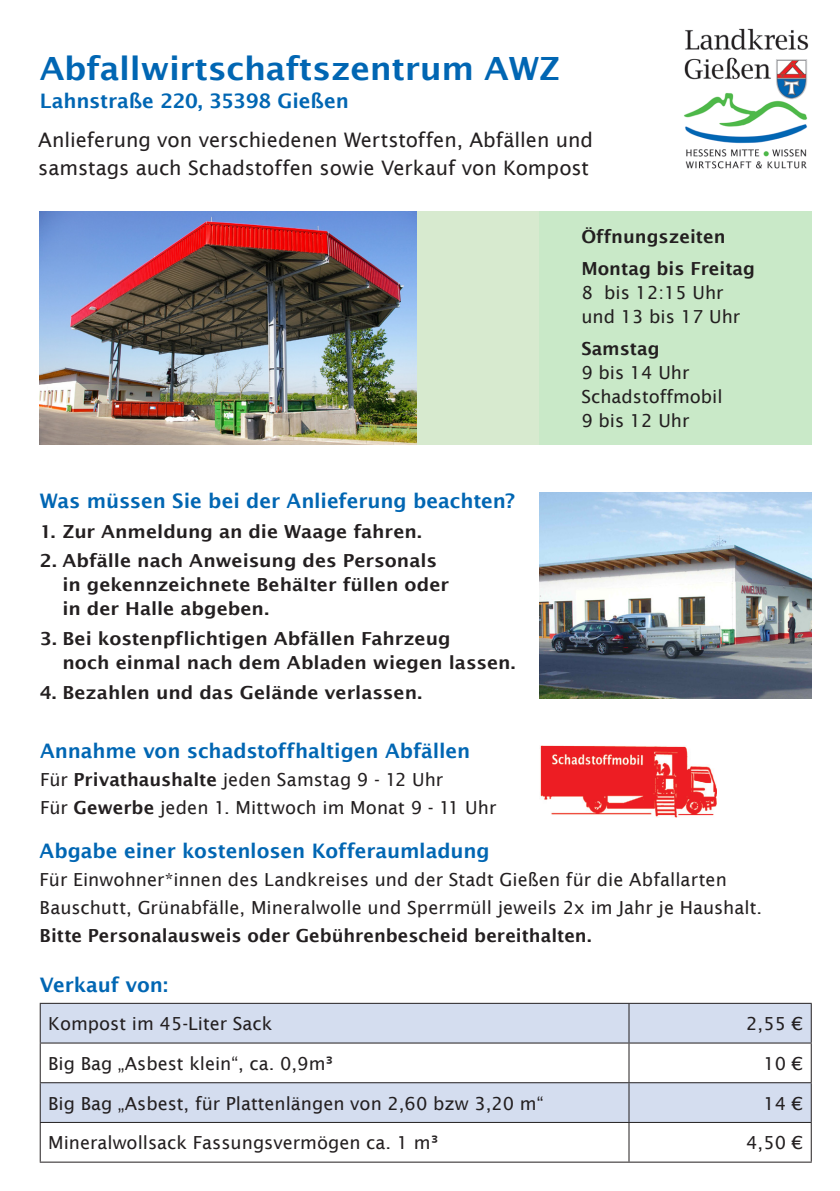
<style>
.page{position:relative;width:840px;height:1191px;background:#fff}
.page>*{position:absolute;margin:0;border:0;box-sizing:border-box;transform-origin:0 0}
.Titelblatt_Überschri{font:600 32px "Lucida Sans";letter-spacing:-.01em;color:#0166b3;scale:1.05 1}
.Titelblatt_Text__11{font:20px/28px "Lucida Sans";color:#231f20}
.Seite_Text__9_11_Luc{font:600 20px "Lucida Sans";letter-spacing:-.005em;color:#0166b3}
.Seite_Überschrift_1{font:600 20px "Lucida Sans";letter-spacing:-.005em;color:#0166b3}
.Titelblatt_Text__11-2{font:600 20px "Lucida Sans";letter-spacing:-.01em;color:#0166b3}
.Seitenkopf_Überschri{font:600 20px "Lucida Sans";letter-spacing:-.005em;color:#0166b3}
.Seite_Text__9_11_Luc-2{font:18px/24px "Lucida Sans";color:#231f20}
.Seite_Text__9_11_Luc-3{font:600 18px/24px "Lucida Sans";color:#231f20;scale:1.05 1}
.Seite_Text__9_11_Luc-4{font:600 18px "Lucida Sans";color:#231f20}
.s1{font-weight:600}
</style>
<div class="page">
<div style="left:539px;top:211px;width:272px;height:233px;background:#c9e9c8"></div>
<img style="left:684px;top:28px;width:125px;height:141px">
<img style="left:40px;top:211px;width:377px;height:233px">
<img style="left:539px;top:492px;width:272px;height:206px">
<svg style="left:41px;top:1003px;width:769px;height:119px;fill:#d4ddef"></svg>
<hr style="left:40px;top:1002px;width:588px;height:1px;background:#231f20">
<hr style="left:40px;top:1003px;width:1px;height:39px;background:#231f20">
<hr style="left:628px;top:1002px;width:183px;height:1px;background:#231f20">
<hr style="left:628px;top:1003px;width:1px;height:39px;background:#231f20">
<hr style="left:810px;top:1003px;width:1px;height:39px;background:#231f20">
<hr style="left:40px;top:1042px;width:588px;height:1px;background:#231f20">
<hr style="left:40px;top:1043px;width:1px;height:39px;background:#231f20">
<hr style="left:628px;top:1042px;width:183px;height:1px;background:#231f20">
<hr style="left:628px;top:1043px;width:1px;height:39px;background:#231f20">
<hr style="left:810px;top:1043px;width:1px;height:39px;background:#231f20">
<hr style="left:40px;top:1082px;width:588px;height:1px;background:#231f20">
<hr style="left:40px;top:1083px;width:1px;height:39px;background:#231f20">
<hr style="left:628px;top:1082px;width:183px;height:1px;background:#231f20">
<hr style="left:628px;top:1083px;width:1px;height:39px;background:#231f20">
<hr style="left:810px;top:1083px;width:1px;height:39px;background:#231f20">
<hr style="left:40px;top:1122px;width:588px;height:1px;background:#231f20">
<hr style="left:40px;top:1123px;width:1px;height:38px;background:#231f20">
<hr style="left:628px;top:1122px;width:183px;height:1px;background:#231f20">
<hr style="left:628px;top:1123px;width:1px;height:38px;background:#231f20">
<hr style="left:810px;top:1123px;width:1px;height:38px;background:#231f20">
<hr style="left:40px;top:1161px;width:588px;height:1px;background:#231f20">
<hr style="left:628px;top:1161px;width:183px;height:1px;background:#231f20">
<img style="left:540px;top:746px;width:175px;height:71px">
<div style="left:417px;top:211px;width:122px;height:233px;background:#d7eacf"></div>
<p class="Titelblatt_Überschri" style="left:40px;top:50px;width:497px">Abfallwirtschaftszentrum AWZ</p>
<p class="Titelblatt_Text__11-2" style="left:40px;top:89px;width:310px">Lahnstraße 220, 35398 Gießen</p>
<p class="Titelblatt_Text__11" style="left:38px;top:126px;width:556px">Anlieferung von verschiedenen Wertstoffen, Abfällen und samstags auch Schadstoffen sowie Verkauf von Kompost</p>
<p class="Seite_Überschrift_1" style="left:40px;top:489px;width:476px">Was müssen Sie bei der Anlieferung beachten?</p>
<p class="Seite_Text__9_11_Luc-3" style="left:40px;top:519px;width:365px">1. Zur Anmeldung an die Waage fahren.</p>
<p class="Seite_Text__9_11_Luc-3" style="left:62px;top:548px;width:369px;text-indent:-23px">2. Abfälle nach Anweisung des Personals in gekennzeichnete Behälter füllen oder in der Halle abgeben.</p>
<p class="Seite_Text__9_11_Luc-3" style="left:62px;top:626px;width:433px;text-indent:-23px">3. Bei kostenpflichtigen Abfällen Fahrzeug<br>noch einmal nach dem Abladen wiegen lassen.</p>
<p class="Seite_Text__9_11_Luc-3" style="left:40px;top:680px;width:365px">4. Bezahlen und das Gelände verlassen.</p>
<p class="Seite_Text__9_11_Luc" style="left:40px;top:740px;width:431px">Annahme von schadstoffhaltigen Abfällen</p>
<p class="Seite_Text__9_11_Luc-2" style="left:40px;top:768px;width:404px">Für <span class="s1">Privathaushalte</span> jeden Samstag 9 - 12 Uhr</p>
<p class="Seite_Text__9_11_Luc-2" style="left:40px;top:796px;width:457px">Für <span class="s1">Gewerbe</span> jeden 1. Mittwoch im Monat 9 - 11 Uhr</p>
<p class="Seite_Text__9_11_Luc-4" style="left:581px;top:226px;width:145px">Öffnungszeiten</p>
<p class="Seite_Text__9_11_Luc-4" style="left:581px;top:258px;width:175px">Montag bis Freitag</p>
<p class="Seite_Text__9_11_Luc-2" style="left:581px;top:280px;width:160px">8 bis 12:15 Uhr und 13 bis 17 Uhr</p>
<p class="Seite_Text__9_11_Luc-4" style="left:581px;top:338px;width:80px">Samstag</p>
<p class="Seite_Text__9_11_Luc-2" style="left:581px;top:360px;width:109px">9 bis 14 Uhr</p>
<p class="Seite_Text__9_11_Luc-2" style="left:581px;top:384px;width:143px">Schadstoffmobil</p>
<p class="Seite_Text__9_11_Luc-2" style="left:581px;top:408px;width:109px">9 bis 12 Uhr</p>
<p class="Seite_Text__9_11_Luc" style="left:40px;top:839px;width:451px">Abgabe einer kostenlosen Kofferaumladung</p>
<p class="Seite_Text__9_11_Luc-2" style="left:40px;top:866px;width:723px;line-height:28px">Für Einwohner*innen des Landkreises und der Stadt Gießen für die Abfallarten<br>Bauschutt, Grünabfälle, Mineralwolle und Sperrmüll jeweils 2x im Jahr je Haushalt.</p>
<p class="Seite_Text__9_11_Luc-4" style="left:40px;top:925px;width:553px">Bitte Personalausweis oder Gebührenbescheid bereithalten.</p>
<p class="Seitenkopf_Überschri" style="left:40px;top:973px;width:130px">Verkauf von:</p>
<p class="Seite_Text__9_11_Luc-2" style="left:48px;top:1011px;width:225px">Kompost im 45-Liter Sack</p>
<p class="Seite_Text__9_11_Luc-2" style="left:745px;top:1011px;width:58px">2,55 €</p>
<p class="Seite_Text__9_11_Luc-2" style="left:48px;top:1051px;width:286px">Big Bag „Asbest klein“, ca. 0,9m³</p>
<p class="Seite_Text__9_11_Luc-2" style="left:763px;top:1051px;width:41px">10 €</p>
<p class="Seite_Text__9_11_Luc-2" style="left:48px;top:1091px;width:496px">Big Bag „Asbest, für Plattenlängen von 2,60 bzw 3,20 m“</p>
<p class="Seite_Text__9_11_Luc-2" style="left:763px;top:1091px;width:41px">14 €</p>
<p class="Seite_Text__9_11_Luc-2" style="left:48px;top:1130px;width:391px">Mineralwollsack Fassungsvermögen ca. 1 m³</p>
<p class="Seite_Text__9_11_Luc-2" style="left:745px;top:1130px;width:58px">4,50 €</p>
</div>
